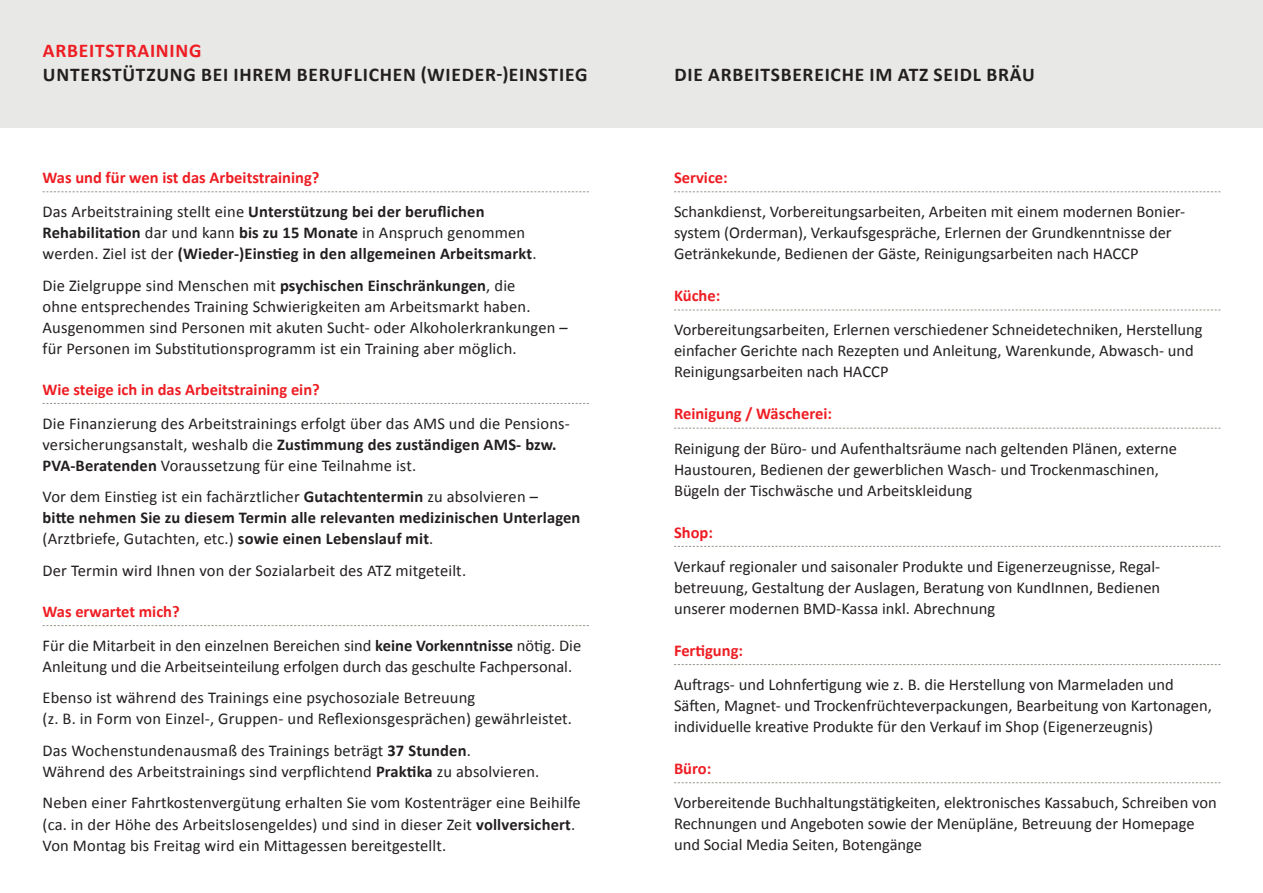
<style>
.page{position:relative;width:1263px;height:893px;background:#fff}
.page>*{position:absolute;margin:0;border:0;box-sizing:border-box;transform-origin:0 0}
.t1{font:700 19.5px "Calibri";letter-spacing:.04em;color:#231f20}
.t2{font:700 19.5px "Calibri";letter-spacing:.04em;color:#ee1d23}
.t3{font:16.5px/21px "Calibri";color:#231f20}
.t4{font:700 16.5px/21px "Calibri";letter-spacing:.01em;color:#231f20}
.t5{font:700 16.5px/34.2px "Calibri";color:#ee1d23}
.s1{font-weight:400;color:#231f20}
.s2{color:#231f20}
.s3{font-weight:400}
.s4{font-weight:700}
.s5{font-weight:700;color:#ee1d23}
</style>
<div class="page">
<div style="left:0;top:0;width:1263px;height:128px;background:#e8e8e6"></div>
<svg style="left:43px;top:191px;width:546px;height:1px"></svg>
<svg style="left:43px;top:403px;width:546px;height:1px"></svg>
<svg style="left:43px;top:625px;width:546px;height:1px"></svg>
<svg style="left:674px;top:191px;width:546px;height:1px"></svg>
<svg style="left:674px;top:310px;width:546px;height:1px"></svg>
<svg style="left:674px;top:428px;width:546px;height:1px"></svg>
<svg style="left:674px;top:546px;width:546px;height:1px"></svg>
<svg style="left:674px;top:664px;width:546px;height:1px"></svg>
<svg style="left:674px;top:782px;width:546px;height:1px"></svg>
<p class="t2" style="left:43px;top:38px;width:160px">ARBEITSTRAINING</p>
<p class="t1" style="left:43px;top:62px;width:546px">UNTERSTÜTZUNG BEI IHREM BERUFLICHEN (WIEDER-)EINSTIEG</p>
<p class="t1" style="left:674px;top:62px;width:362px">DIE ARBEITSBEREICHE IM ATZ SEIDL BRÄU</p>
<p class="t5" style="left:43px;top:160px;width:443px">Was und für wen ist das Arbeitstraining?<br><span class="s1">Das Arbeitstraining stellt eine</span> <span class="s2">Unterstützung bei der beruflichen</span></p>
<p class="t4" style="left:43px;top:222px;width:495px">Rehabilitation <span class="s3">dar und kann</span> bis zu 15 Monate <span class="s3">in Anspruch genommen werden. Ziel ist der</span> (Wieder-)Einstieg in den allgemeinen Arbeitsmarkt<span class="s3">.</span></p>
<p class="t3" style="left:43px;top:275px;width:527px">Die Zielgruppe sind Menschen mit <span class="s4">psychischen Einschränkungen</span>, die<br>ohne entsprechendes Training Schwierigkeiten am Arbeitsmarkt haben.<br>Ausgenommen sind Personen mit akuten Sucht- oder Alkoholerkrankungen – für Personen im Substitutionsprogramm ist ein Training aber möglich.</p>
<p class="t5" style="left:43px;top:372px;width:279px">Wie steige ich in das Arbeitstraining ein?</p>
<p class="t3" style="left:43px;top:413px;width:529px">Die Finanzierung des Arbeitstrainings erfolgt über das AMS und die Pensions&shy;versicherungsanstalt, weshalb die <span class="s4">Zustimmung des zuständigen AMS- bzw.<br>PVA-Beratenden</span> Voraussetzung für eine Teilnahme ist.</p>
<p class="t4" style="left:43px;top:486px;width:539px"><span class="s3">Vor dem Einstieg ist ein fachärztlicher</span> Gutachtentermin <span class="s3">zu absolvieren –<br></span>bitte nehmen Sie zu diesem Termin alle relevanten medizinischen Unterlagen <span class="s3">(Arztbriefe, Gutachten, etc.)</span> sowie einen Lebenslauf mit<span class="s3">.</span></p>
<p class="t3" style="left:43px;top:560px;width:425px">Der Termin wird Ihnen von der Sozialarbeit des ATZ mitgeteilt.</p>
<p class="t3" style="left:43px;top:594px;width:540px;line-height:34.2px"><span class="s5">Was erwartet mich?<br></span>Für die Mitarbeit in den einzelnen Bereichen sind <span class="s4">keine Vorkenntnisse</span> nötig. Die</p>
<p class="t3" style="left:43px;top:651px;width:531px;line-height:31.5px">Anleitung und die Arbeitseinteilung erfolgen durch das geschulte Fachpersonal.<br>Ebenso ist während des Trainings eine psychosoziale Betreuung</p>
<p class="t3" style="left:43px;top:703px;width:531px;line-height:31.5px">(z. B. in Form von Einzel-, Gruppen- und Reflexionsgesprächen) gewährleistet.<br>Das Wochenstundenausmaß des Trainings beträgt <span class="s4">37 Stunden</span>.</p>
<p class="t3" style="left:43px;top:756px;width:540px;line-height:31.5px">Während des Arbeitstrainings sind verpflichtend <span class="s4">Praktika</span> zu absolvieren.<br>Neben einer Fahrtkostenvergütung erhalten Sie vom Kostenträger eine Beihilfe</p>
<p class="t3" style="left:43px;top:814px;width:534px">(ca. in der Höhe des Arbeitslosengeldes) und sind in dieser Zeit <span class="s4">vollversichert</span>.<br>Von Montag bis Freitag wird ein Mittagessen bereitgestellt.</p>
<p class="t5" style="left:674px;top:160px;width:55px">Service:</p>
<p class="t3" style="left:674px;top:201px;width:512px">Schankdienst, Vorbereitungsarbeiten, Arbeiten mit einem modernen Bonier&shy;system (Orderman), Verkaufsgespräche, Erlernen der Grundkenntnisse der<br>Getränkekunde, Bedienen der Gäste, Reinigungsarbeiten nach HACCP</p>
<p class="t5" style="left:674px;top:279px;width:48px">Küche:</p>
<p class="t3" style="left:674px;top:319px;width:530px">Vorbereitungsarbeiten, Erlernen verschiedener Schneidetechniken, Herstellung einfacher Gerichte nach Rezepten und Anleitung, Warenkunde, Abwasch- und<br>Reinigungsarbeiten nach HACCP</p>
<p class="t5" style="left:674px;top:397px;width:159px">Reinigung / Wäscherei:</p>
<p class="t3" style="left:674px;top:438px;width:505px">Reinigung der Büro- und Aufenthaltsräume nach geltenden Plänen, externe<br>Haustouren, Bedienen der gewerblichen Wasch- und Trockenmaschinen,<br>Bügeln der Tischwäsche und Arbeitskleidung</p>
<p class="t5" style="left:674px;top:515px;width:40px">Shop:</p>
<p class="t3" style="left:674px;top:556px;width:488px;text-align:justify">Verkauf regionaler und saisonaler Produkte und Eigenerzeugnisse, Regal&shy;betreuung, Gestaltung der Auslagen, Beratung von KundInnen, Bedienen unserer modernen BMD-Kassa inkl. Abrechnung</p>
<p class="t5" style="left:674px;top:633px;width:71px">Fertigung:</p>
<p class="t3" style="left:674px;top:674px;width:539px">Auftrags- und Lohnfertigung wie z. B. die Herstellung von Marmeladen und<br>Säften, Magnet- und Trockenfrüchteverpackungen, Bearbeitung von Kartonagen, individuelle kreative Produkte für den Verkauf im Shop (Eigenerzeugnis)</p>
<p class="t5" style="left:674px;top:751px;width:39px">Büro:</p>
<p class="t3" style="left:674px;top:792px;width:544px">Vorbereitende Buchhaltungstätigkeiten, elektronisches Kassabuch, Schreiben von<br>Rechnungen und Angeboten sowie der Menüpläne, Betreuung der Homepage und Social Media Seiten, Botengänge</p>
</div>
